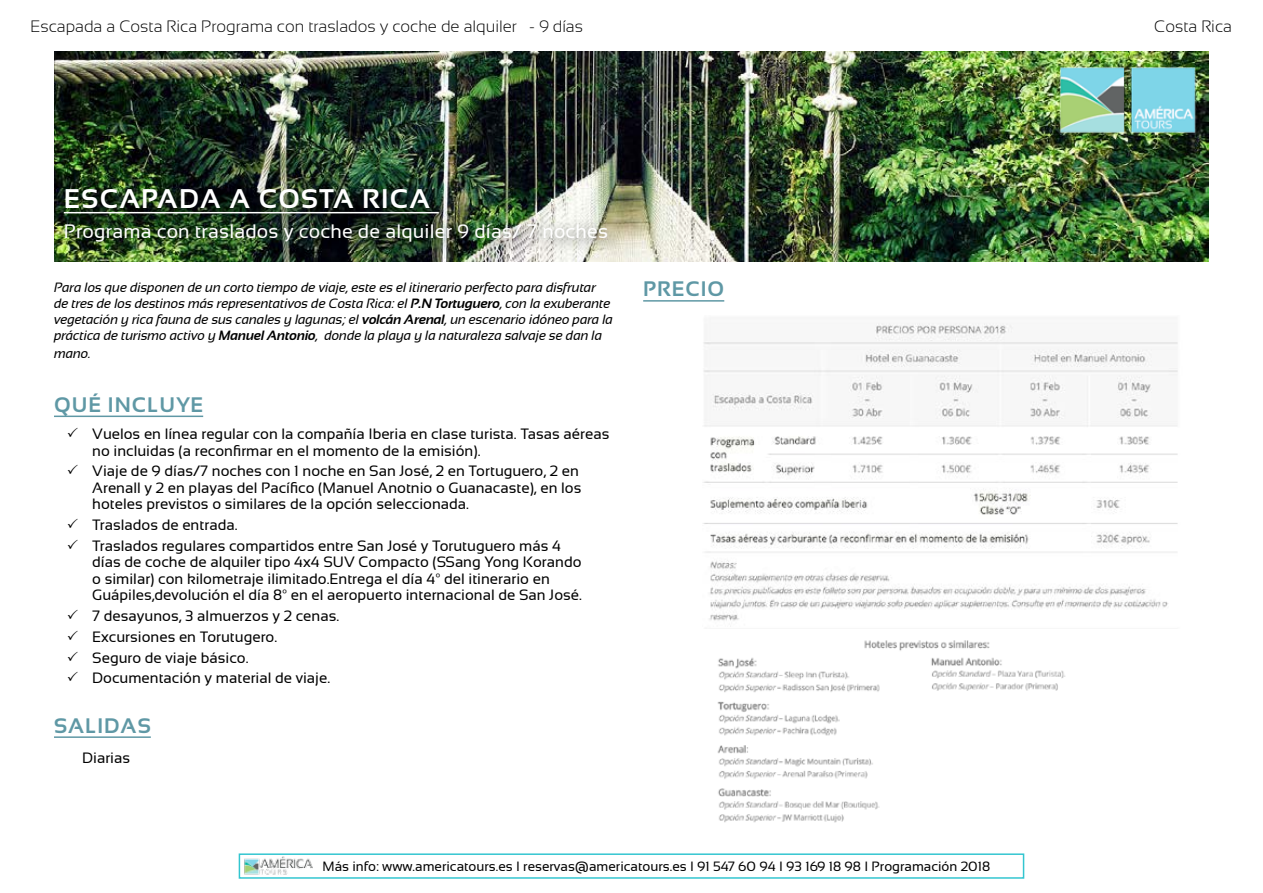
<style>
.page{position:relative;width:1263px;height:893px;background:#fff}
.page>*{position:absolute;margin:0;border:0;box-sizing:border-box;transform-origin:0 0}
.t1{font:700 27px "Sansation";letter-spacing:.05em;color:#fff}
.t2{font:700 21px "Sansation";letter-spacing:.05em;color:#5f98a5}
.t3{font:19.5px "Sansation";letter-spacing:.01em;color:#fff}
.t4{font:300 16.5px "Sansation";color:#000}
.t5{font:15px/16.5px "Sansation";color:#000}
.t6{font:italic 13.5px/16.2px "Sansation";letter-spacing:-.015em;color:#000}
.t7{font:13.5px "Sansation";color:#000}
.s1{font-weight:700}
</style>
<div class="page">
<img style="left:55px;top:52px;width:1154px;height:209px">
<div style="left:54px;top:178px;width:569px;height:80px;background:#000;opacity:.6"></div>
<hr style="left:64px;top:212px;width:375px;height:1px;background:#fff">
<img style="left:1055px;top:63px;width:145px;height:73px">
<hr style="left:643px;top:300px;width:81px;height:2px;background:#5f98a5">
<hr style="left:54px;top:736px;width:97px;height:2px;background:#5f98a5">
<hr style="left:54px;top:416px;width:149px;height:1px;background:#5f98a5">
<img style="left:244px;top:856px;width:69px;height:19px">
<img style="left:703px;top:323px;width:475px;height:304px">
<img style="left:717px;top:640px;width:273px;height:183px">
<img style="left:921px;top:655px;width:145px;height:51px">
<p class="t4" style="left:30px;top:17px;width:554px">Escapada a Costa Rica Programa con traslados y coche de alquiler - 9 días</p>
<p class="t4" style="left:1154px;top:17px;width:79px">Costa Rica</p>
<h1 class="t1" style="left:64px;top:184px;width:368px">ESCAPADA A COSTA RICA</h1>
<h3 class="t3" style="left:64px;top:221px;width:546px">Programa con traslados y coche de alquiler 9 días/ 7 noches</h3>
<p class="t6" style="left:54px;top:279px;width:561px">Para los que disponen de un corto tiempo de viaje, este es el itinerario perfecto para disfrutar de tres de los destinos más representativos de Costa Rica: el <span class="s1">P.N Tortuguero</span>, con la exuberante vegetación y rica fauna de sus canales y lagunas; el <span class="s1">volcán Arenal</span>, un escenario idóneo para la práctica de turismo activo y <span class="s1">Manuel Antonio</span>, donde la playa y la naturaleza salvaje se dan la</p>
<p class="t6" style="left:54px;top:346px;width:38px">mano.</p>
<h2 class="t2" style="left:54px;top:393px;width:151px">QUÉ INCLUYE</h2>
<p class="t5" style="left:92px;top:426px;width:519px;text-indent:-26px">✓ Vuelos en línea regular con la compañía Iberia en clase turista. Tasas aéreas no incluidas (a reconfirmar en el momento de la emisión).</p>
<p class="t5" style="left:92px;top:463px;width:491px;text-indent:-26px">✓ Viaje de 9 días/7 noches con 1 noche en San José, 2 en Tortuguero, 2 en<br>Arenall y 2 en playas del Pacífico (Manuel Anotnio o Guanacaste), en los hoteles previstos o similares de la opción seleccionada.</p>
<p class="t5" style="left:67px;top:517px;width:172px">✓ Traslados de entrada.</p>
<p class="t5" style="left:92px;top:537px;width:491px;text-indent:-26px">✓ Traslados regulares compartidos entre San José y Torutuguero más 4 días de coche de alquiler tipo 4x4 SUV Compacto (SSang Yong Korando o similar) con kilometraje ilimitado.Entrega el día 4º del itinerario en Guápiles,devolución el día 8º en el aeropuerto internacional de San José.</p>
<p class="t5" style="left:67px;top:608px;width:274px">✓ 7 desayunos, 3 almuerzos y 2 cenas.</p>
<p class="t5" style="left:67px;top:628px;width:212px">✓ Excursiones en Torutugero.</p>
<p class="t5" style="left:67px;top:649px;width:183px">✓ Seguro de viaje básico.</p>
<p class="t5" style="left:67px;top:670px;width:265px">✓ Documentación y material de viaje.</p>
<h2 class="t2" style="left:54px;top:714px;width:98px">SALIDAS</h2>
<p class="t5" style="left:82px;top:750px;width:49px">Diarias</p>
<h2 class="t2" style="left:643px;top:277px;width:83px">PRECIO</h2>
<p class="t7" style="left:323px;top:859px;width:669px">Más info: www.americatours.es I reservas@americatours.es I 91 547 60 94 I 93 169 18 98 I Programación 2018</p>
</div>
